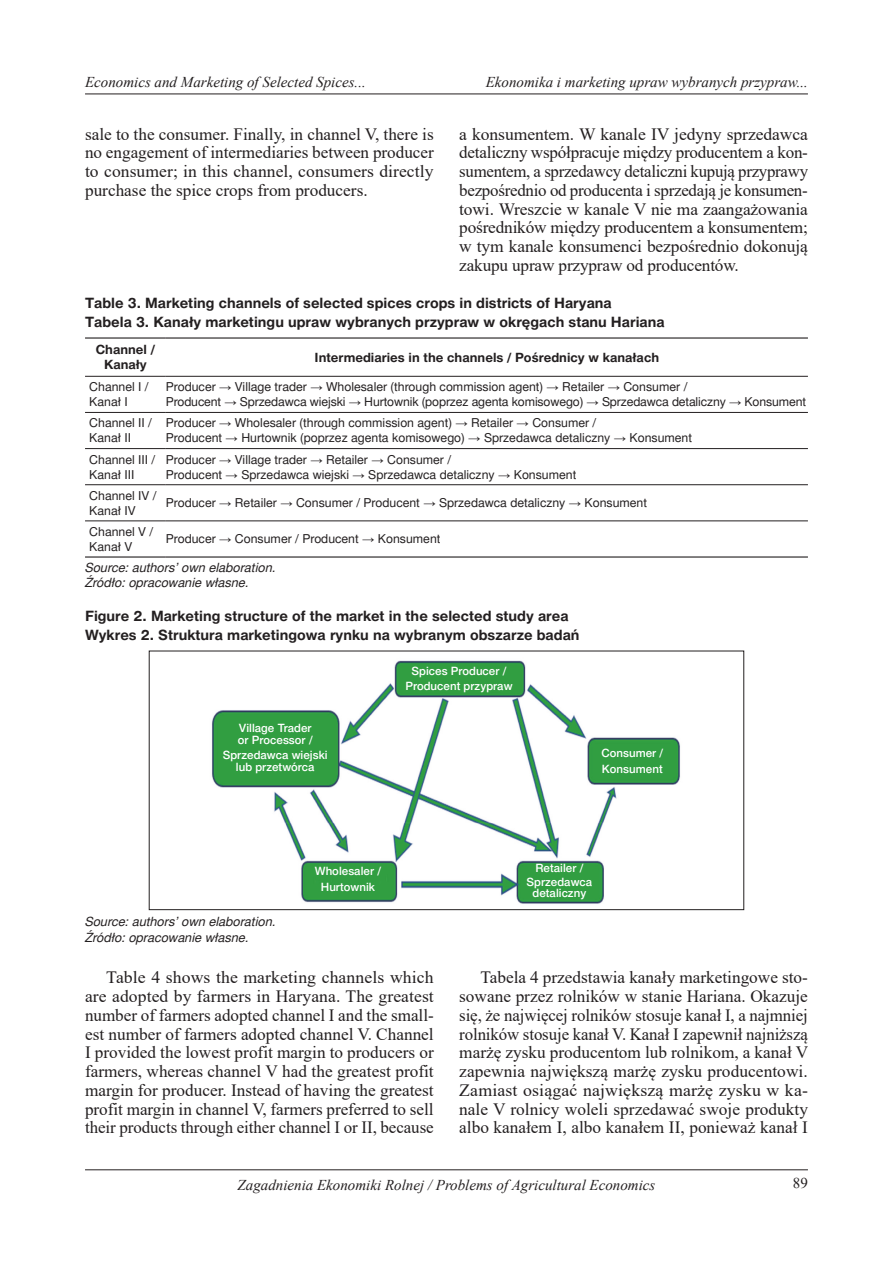
<style>
.page{position:relative;width:893px;height:1263px;background:#fff}
.page>*{position:absolute;margin:0;border:0;box-sizing:border-box;transform-origin:0 0}
.Tekst_pl{font:17.25px/18.8px "Times New Roman";letter-spacing:-.005em;color:#231f20;text-align:justify}
.TEKST_ANG{font:17.25px/18.8px "Times New Roman";color:#231f20;text-align:justify}
.t1{font:italic 15px "Times New Roman";color:#231f20}
.t2{font:15px "Times New Roman";color:#231f20}
.Grafika_tytul{font:700 14.25px "Switzer TTEFN";color:#231f20}
.Źrodło_grafika{font:italic 12.75px/15.8px "Switzer TTEFN";color:#231f20}
.tabela{font:700 12.75px/15px "Switzer TTEFN";color:#231f20;text-align:center}
.tabela-2{font:12.3px/15px "Switzer TTEFN";color:#231f20}
.t3{font:11.4px/11.4px "Switzer TTEFN Medium";color:#fff;text-align:center}
.s1{font-family:"Arial"}
</style>
<div class="page">
<hr style="left:85px;top:94px;width:723px;height:1px;background:#231f20">
<hr style="left:85px;top:1169px;width:723px;height:1px;background:#231f20">
<hr style="left:85px;top:337px;width:81px;height:2px;background:#231f20">
<hr style="left:166px;top:337px;width:642px;height:2px;background:#231f20">
<hr style="left:85px;top:556px;width:81px;height:2px;background:#231f20">
<hr style="left:166px;top:556px;width:642px;height:2px;background:#231f20">
<hr style="left:85px;top:376px;width:81px;height:1px;background:#231f20">
<hr style="left:166px;top:376px;width:642px;height:1px;background:#231f20">
<hr style="left:85px;top:412px;width:81px;height:1px;background:#231f20">
<hr style="left:166px;top:412px;width:642px;height:1px;background:#231f20">
<hr style="left:85px;top:448px;width:81px;height:1px;background:#231f20">
<hr style="left:166px;top:448px;width:642px;height:1px;background:#231f20">
<hr style="left:85px;top:484px;width:81px;height:1px;background:#231f20">
<hr style="left:166px;top:484px;width:642px;height:1px;background:#231f20">
<hr style="left:85px;top:521px;width:81px;height:1px;background:#231f20">
<hr style="left:166px;top:521px;width:642px;height:1px;background:#231f20">
<img style="left:212px;top:660px;width:468px;height:244px">
<div style="left:149px;top:651px;width:595px;height:259px;border:1px solid #231f20"></div>
<p class="t1" style="left:85px;top:72px;width:282px">Economics and Marketing of Selected Spices...</p>
<p class="t1" style="left:486px;top:72px;width:324px">Ekonomika i marketing upraw wybranych przypraw...</p>
<p class="TEKST_ANG" style="left:85px;top:124px;width:350px">sale to the consumer. Finally, in channel V, there is no engagement of intermediaries between producer to consumer; in this channel, consumers directly purchase the spice crops from producers.</p>
<p class="Tekst_pl" style="left:459px;top:124px;width:350px">a konsumentem. W kanale IV jedyny sprzedawca detaliczny współpracuje między producentem a kon&shy;sumentem, a sprzedawcy detaliczni kupują przyprawy bezpośrednio od producenta i sprzedają je konsumen&shy;towi. Wreszcie w kanale V nie ma zaangażowania pośredników między producentem a konsumentem; w tym kanale konsumenci bezpośrednio dokonują zakupu upraw przypraw od producentów.</p>
<p class="Grafika_tytul" style="left:85px;top:294px;width:528px">Table 3. Marketing channels of selected spices crops in districts of Haryana</p>
<p class="Grafika_tytul" style="left:85px;top:313px;width:581px">Tabela 3. Kanały marketingu upraw wybranych przypraw w okręgach stanu Hariana</p>
<p class="tabela" style="left:96px;top:342px;width:61px">Channel /<br>Kanały</p>
<p class="tabela" style="left:315px;top:350px;width:346px">Intermediaries in the channels / Pośrednicy w kanałach</p>
<p class="tabela-2" style="left:89px;top:380px;width:61px">Channel I /<br>Kanał I</p>
<p class="tabela-2" style="left:166px;top:380px;width:523px">Producer <span class="s1">→</span> Village trader <span class="s1">→</span> Wholesaler (through commission agent) <span class="s1">→</span> Retailer <span class="s1">→</span> Consumer /</p>
<p class="tabela-2" style="left:166px;top:395px;width:642px">Producent <span class="s1">→</span> Sprzedawca wiejski <span class="s1">→</span> Hurtownik (poprzez agenta komisowego) <span class="s1">→</span> Sprzedawca detaliczny <span class="s1">→</span> Konsument</p>
<p class="tabela-2" style="left:89px;top:416px;width:64px">Channel II /<br>Kanał II</p>
<p class="tabela-2" style="left:166px;top:416px;width:432px">Producer <span class="s1">→</span> Wholesaler (through commission agent) <span class="s1">→</span> Retailer <span class="s1">→</span> Consumer /</p>
<p class="tabela-2" style="left:166px;top:431px;width:528px">Producent <span class="s1">→</span> Hurtownik (poprzez agenta komisowego) <span class="s1">→</span> Sprzedawca detaliczny <span class="s1">→</span> Konsument</p>
<p class="tabela-2" style="left:89px;top:452px;width:68px">Channel III /<br>Kanał III</p>
<p class="tabela-2" style="left:166px;top:452px;width:287px">Producer <span class="s1">→</span> Village trader <span class="s1">→</span> Retailer <span class="s1">→</span> Consumer /</p>
<p class="tabela-2" style="left:166px;top:467px;width:412px">Producent <span class="s1">→</span> Sprzedawca wiejski <span class="s1">→</span> Sprzedawca detaliczny <span class="s1">→</span> Konsument</p>
<p class="tabela-2" style="left:89px;top:488px;width:69px">Channel IV /<br>Kanał IV</p>
<p class="tabela-2" style="left:166px;top:496px;width:483px">Producer <span class="s1">→</span> Retailer <span class="s1">→</span> Consumer / Producent <span class="s1">→</span> Sprzedawca detaliczny <span class="s1">→</span> Konsument</p>
<p class="tabela-2" style="left:89px;top:524px;width:66px">Channel V /<br>Kanał V</p>
<p class="tabela-2" style="left:166px;top:532px;width:276px">Producer <span class="s1">→</span> Consumer / Producent <span class="s1">→</span> Konsument</p>
<p class="Źrodło_grafika" style="left:85px;top:559px;width:192px">Source: authors’ own elaboration.<br>Źródło: opracowanie własne.</p>
<p class="Grafika_tytul" style="left:85px;top:607px;width:485px">Figure 2. Marketing structure of the market in the selected study area</p>
<p class="Grafika_tytul" style="left:85px;top:626px;width:496px">Wykres 2. Struktura marketingowa rynku na wybranym obszarze badań</p>
<p class="t3" style="left:412px;top:665px;width:96px">Spices Producer /</p>
<p class="t3" style="left:405px;top:681px;width:109px">Producent przypraw</p>
<p class="t3" style="left:238px;top:723px;width:76px;text-align:left">Village Trader or Processor /</p>
<p class="t3" style="left:223px;top:750px;width:106px">Sprzedawca wiejski lub przetwórca</p>
<p class="t3" style="left:601px;top:747px;width:63px">Consumer /</p>
<p class="t3" style="left:602px;top:763px;width:62px">Konsument</p>
<p class="Źrodło_grafika" style="left:85px;top:914px;width:192px">Source: authors’ own elaboration.<br>Źródło: opracowanie własne.</p>
<p class="t3" style="left:315px;top:866px;width:68px">Wholesaler /</p>
<p class="t3" style="left:321px;top:881px;width:56px">Hurtownik</p>
<p class="TEKST_ANG" style="left:85px;top:968px;width:350px;text-indent:21px">Table 4 shows the marketing channels which are adopted by farmers in Haryana. The greatest number of farmers adopted channel I and the small&shy;est number of farmers adopted channel V. Channel I provided the lowest profit margin to producers or farmers, whereas channel V had the greatest profit margin for producer. Instead of having the greatest profit margin in channel V, farmers preferred to sell their products through either channel I or II, because</p>
<p class="t3" style="left:535px;top:862px;width:50px">Retailer /</p>
<p class="t3" style="left:527px;top:876px;width:67px">Sprzedawca detaliczny</p>
<p class="Tekst_pl" style="left:459px;top:968px;width:350px;text-indent:21px">Tabela 4 przedstawia kanały marketingowe sto&shy;sowane przez rolników w stanie Hariana. Okazuje się, że najwięcej rolników stosuje kanał I, a najmniej rolników stosuje kanał V. Kanał I zapewnił najniższą marżę zysku producentom lub rolnikom, a kanał V zapewnia największą marżę zysku producentowi.<br>Zamiast osiągać największą marżę zysku w ka&shy;nale V rolnicy woleli sprzedawać swoje produkty albo kanałem I, albo kanałem II, ponieważ kanał I</p>
<p class="t1" style="left:238px;top:1174px;width:419px">Zagadnienia Ekonomiki Rolnej / Problems of Agricultural Economics</p>
<p class="t2" style="left:793px;top:1173px;width:16px">89</p>
</div>
